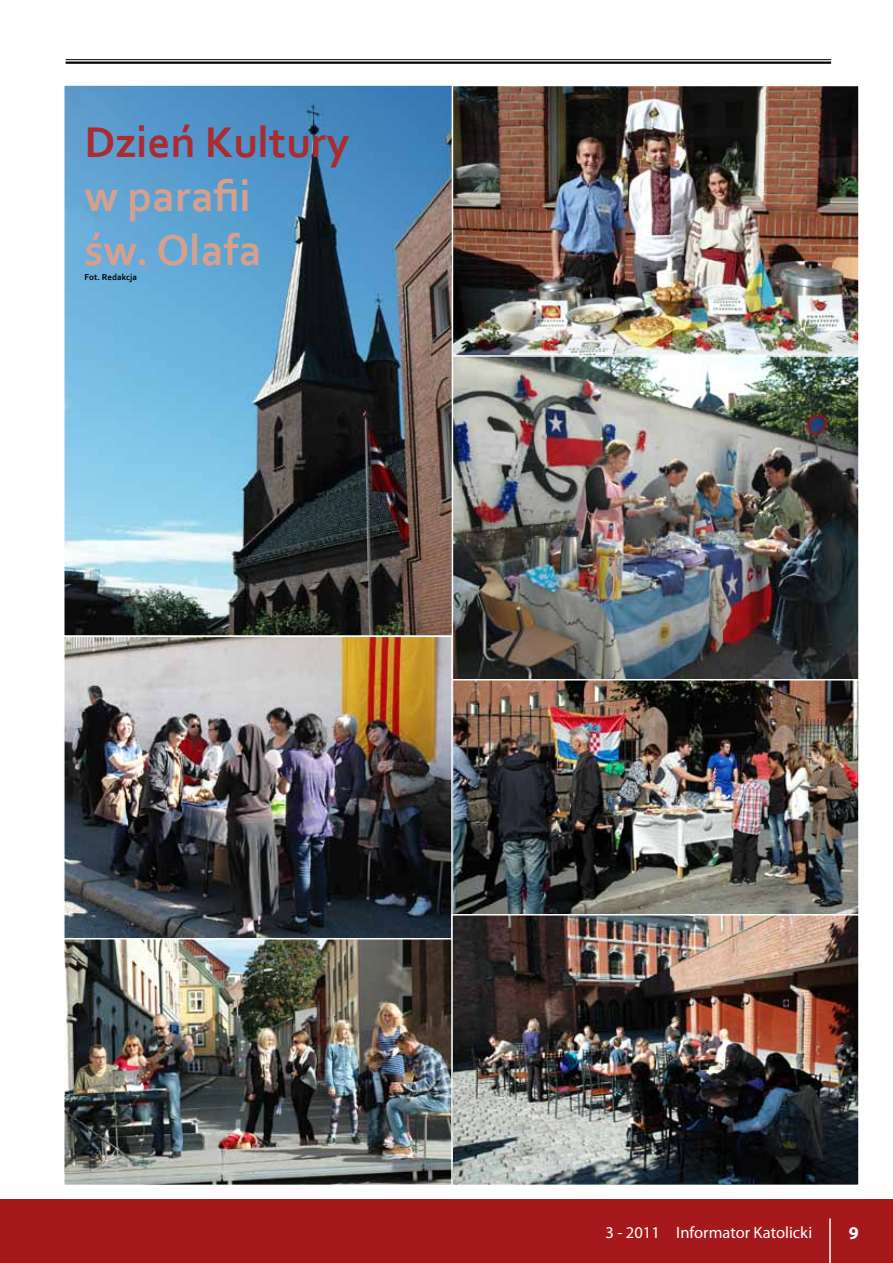
<style>
.page{position:relative;width:893px;height:1263px;background:#fff}
.page>*{position:absolute;margin:0;border:0;box-sizing:border-box;transform-origin:0 0}
.t1{font:700 45px/54px "Corbel";color:#d6a08f}
.t2{font:700 45px "Corbel";color:#a92c31}
.t3{font:700 18px "Myriad Pro";color:#fff}
.t4{font:16.5px "Myriad Pro";color:#fff}
.t5{font:700 9px "Corbel";color:#000}
</style>
<div class="page">
<div style="left:0;top:1199px;width:893px;height:64px;background:#a5181c"></div>
<img style="left:66px;top:87px;width:386px;height:547px">
<img style="left:455px;top:88px;width:402px;height:826px">
<div style="left:452px;top:85px;width:408px;height:271px;border:2px solid #fff"></div>
<div style="left:452px;top:355px;width:408px;height:325px;border:2px solid #fff"></div>
<div style="left:452px;top:679px;width:408px;height:263px;border:2px solid #fff"></div>
<img style="left:66px;top:639px;width:384px;height:544px">
<div style="left:63px;top:636px;width:390px;height:303px;border:2px solid #fff"></div>
<img style="left:454px;top:917px;width:403px;height:266px">
<div style="left:451px;top:914px;width:409px;height:272px;border:2px solid #fff"></div>
<div style="left:63px;top:938px;width:390px;height:248px;border:2px solid #fff"></div>
<hr style="left:829px;top:1218px;width:2px;height:45px;background:#fff">
<hr style="left:66px;top:59px;width:765px;height:1px;background:#000">
<hr style="left:66px;top:62px;width:765px;height:2px;background:#000">
<h1 class="t2" style="left:84px;top:114px;width:267px">Dzień Kultury</h1>
<h1 class="t1" style="left:84px;top:168px;width:179px">w parafii św. Olafa</h1>
<p class="t5" style="left:84px;top:272px;width:54px">Fot. Redakcja</p>
<p class="t4" style="left:605px;top:1222px;width:208px">3 - 2011 Informator Katolicki</p>
<p class="t3" style="left:849px;top:1222px;width:11px">9</p>
</div>
